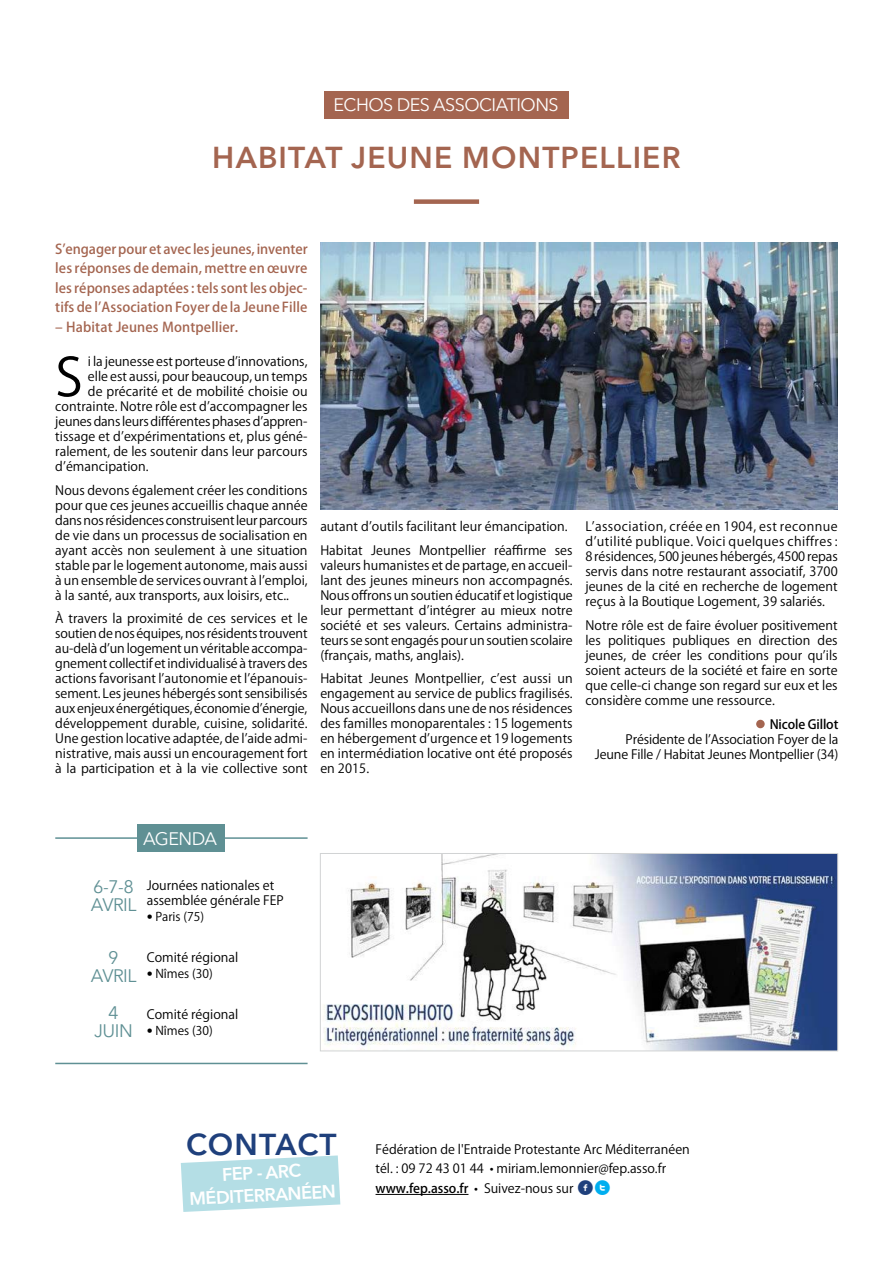
<style>
.page{position:relative;width:893px;height:1263px;background:#fff}
.page>*{position:absolute;margin:0;border:0;box-sizing:border-box;transform-origin:0 0}
.t1{font:52.05px "Koz Go Pro";color:#000}
.t2{font:600 30px "Avenir Next LT Pro";letter-spacing:.04em;color:#a46550}
.t3{font:600 30px "Avenir Next LT Pro";letter-spacing:.03em;color:#1f407c}
.t4{font:21px "Socialico";color:#1f407c}
.t5{font:18px "Avenir Next LT Pro";letter-spacing:-.03em;color:#fff}
.t6{font:18px/18px "Avenir Next LT Pro";letter-spacing:-.03em;color:#5f9094;text-align:center}
.t7{font:600 18px/22.5px "Avenir Next LT Pro";color:#fff;text-align:center}
.t8{font:500 13.5px/19.5px "Koz Go Pro";letter-spacing:.005em;color:#a46550;text-align:justify}
.t9{font:12.75px/15px "Koz Go Pro";letter-spacing:.005em;color:#000;text-align:justify}
.t10{font:12.75px "Koz Go Pro";letter-spacing:-.015em;color:#000}
.t11{font:500 12.75px "Koz Go Pro";letter-spacing:-.01em;color:#000}
.t12{font:12px "Koz Go Pro";color:#000}
.s1{font-family:"Trade Gothic Cond Eighteen"}
.s2{font-weight:500}
.s3{color:#00aeef}
</style>
<div class="page">
<hr style="left:376px;top:1194px;width:92px;height:1px;background:#000">
<div style="left:414px;top:199px;width:65px;height:5px;background:#a46550"></div>
<svg style="left:181px;top:1155px;width:159px;height:57px;background:#bfe2e8"></svg>
<hr style="left:55px;top:837px;width:253px;height:2px;background:#5f9094">
<div style="left:138px;top:824px;width:87px;height:28px;background:#5f9094"></div>
<hr style="left:55px;top:1063px;width:253px;height:1px;background:#5f9094">
<div style="left:324px;top:91px;width:244px;height:28px;background:#a46550"></div>
<div style="left:756px;top:720px;width:9px;height:8px;background:#a46550;border-radius:50%"></div>
<img style="left:320px;top:243px;width:518px;height:266px">
<img style="left:323px;top:855px;width:513px;height:194px">
<div style="left:320px;top:853px;width:518px;height:198px;border:1px solid #d1d3d4"></div>
<h3 class="t5" style="left:333px;top:94px;width:227px">ECHOS DES ASSOCIATIONS</h3>
<h2 class="t2" style="left:212px;top:140px;width:470px">HABITAT JEUNE MONTPELLIER</h2>
<p class="t8" style="left:55px;top:240px;width:254px">S’engager pour et avec les jeunes, inventer les réponses de demain, mettre en œuvre les réponses adaptées : tels sont les objec&shy;tifs de l’Association Foyer de la Jeune Fille</p>
<p class="t8" style="left:55px;top:318px;width:184px">– Habitat Jeunes Montpellier.</p>
<h1 class="t1" style="left:55px;top:344px;width:29px">S</h1>
<p class="t9" style="left:88px;top:354px;width:221px">i la jeunesse est porteuse d’innovations,</p>
<p class="t9" style="left:88px;top:369px;width:221px">elle est aussi, pour beaucoup, un temps</p>
<p class="t9" style="left:88px;top:384px;width:221px">de précarité et de mobilité choisie ou</p>
<p class="t9" style="left:55px;top:399px;width:254px">contrainte. Notre rôle est d’accompagner les</p>
<p class="t10" style="left:55px;top:413px;width:254px">jeunes dans leurs différentes phases d’appren-</p>
<p class="t9" style="left:55px;top:429px;width:254px">tissage et d’expérimentations et, plus géné-</p>
<p class="t9" style="left:55px;top:444px;width:254px">ralement, de les soutenir dans leur parcours</p>
<p class="t9" style="left:55px;top:459px;width:95px">d’émancipation.</p>
<p class="t9" style="left:55px;top:483px;width:254px">Nous devons également créer les conditions pour que ces jeunes accueillis chaque année dans nos résidences construisent leur parcours de vie dans un processus de socialisation en ayant accès non seulement à une situation stable par le logement autonome, mais aussi à un ensemble de services ouvrant à l’emploi, à la santé, aux transports, aux loisirs, etc..</p>
<p class="t9" style="left:55px;top:611px;width:254px">À travers la proximité de ces services et le soutien de nos équipes, nos résidents trouvent au-delà d’un logement un véritable accompa&shy;gnement collectif et individualisé à travers des actions favorisant l’autonomie et l’épanouis&shy;sement. Les jeunes hébergés sont sensibilisés aux enjeux énergétiques, économie d’énergie, développement durable, cuisine, solidarité.<br>Une gestion locative adaptée, de l’aide admi&shy;nistrative, mais aussi un encouragement fort à la participation et à la vie collective sont</p>
<p class="t9" style="left:320px;top:515px;width:254px;line-height:23.5px">autant d’outils facilitant leur émancipation.<br>Habitat Jeunes Montpellier réaffirme ses</p>
<p class="t9" style="left:320px;top:558px;width:254px">valeurs humanistes et de partage, en accueil&shy;lant des jeunes mineurs non accompagnés.<br>Nous offrons un soutien éducatif et logistique leur permettant d’intégrer au mieux notre société et ses valeurs. Certains administra&shy;teurs se sont engagés pour un soutien scolaire (français, maths, anglais).</p>
<p class="t9" style="left:320px;top:671px;width:254px">Habitat Jeunes Montpellier, c’est aussi un engagement au service de publics fragilisés.<br>Nous accueillons dans une de nos résidences des familles monoparentales : 15 logements en hébergement d’urgence et 19 logements en intermédiation locative ont été proposés en 2015.</p>
<p class="t9" style="left:585px;top:519px;width:254px">L’association, créée en 1904, est reconnue d’utilité publique. Voici quelques chiffres :<br>8 résidences, 500 jeunes hébergés, 4500 repas servis dans notre restaurant associatif, 3700 jeunes de la cité en recherche de logement reçus à la Boutique Logement, 39 salariés.</p>
<p class="t9" style="left:585px;top:618px;width:254px">Notre rôle est de faire évoluer positivement les politiques publiques en direction des jeunes, de créer les conditions pour qu’ils soient acteurs de la société et faire en sorte que celle-ci change son regard sur eux et les considère comme une ressource.</p>
<p class="t11" style="left:770px;top:716px;width:70px">Nicole Gillot</p>
<p class="t9" style="left:595px;top:732px;width:245px;text-align:right">Présidente de l’Association Foyer de la<br>Jeune Fille / Habitat Jeunes Montpellier (34)</p>
<h3 class="t5" style="left:143px;top:828px;width:75px">AGENDA</h3>
<h3 class="t6" style="left:91px;top:877px;width:47px;text-align:left">6-7-8<br>AVRIL</h3>
<p class="t9" style="left:147px;top:877px;width:139px;line-height:15.8px">Journées nationales et assemblée générale FEP</p>
<p class="t12" style="left:147px;top:909px;width:59px"><span class="s1">•</span> Paris (75)</p>
<p class="t9" style="left:147px;top:950px;width:93px">Comité régional</p>
<p class="t12" style="left:147px;top:966px;width:67px"><span class="s1">•</span> Nîmes (30)</p>
<p class="t9" style="left:147px;top:1007px;width:93px">Comité régional</p>
<p class="t12" style="left:147px;top:1023px;width:67px"><span class="s1">•</span> Nîmes (30)</p>
<h3 class="t6" style="left:91px;top:948px;width:47px">9<br>AVRIL</h3>
<h3 class="t6" style="left:94px;top:1003px;width:40px">4<br>JUIN</h3>
<h2 class="t3" style="left:186px;top:1126px;width:152px">CONTACT</h2>
<h3 class="t7" style="left:188px;top:1165px;width:148px;rotate:-3deg">FEP - ARC<br>MÉDITERRANÉEN</h3>
<p class="t9" style="left:376px;top:1139px;width:316px;line-height:19.5px;text-align:left">Fédération de l'Entraide Protestante Arc Méditerranéen tél. : 09 72 43 01 44 • miriam.lemonnier@fep.asso.fr <span class="s2">www.fep.asso.fr</span> • Suivez-nous sur</p>
<h3 class="t4" style="left:577px;top:1176px;width:35px">f<span class="s3">t</span></h3>
</div>
